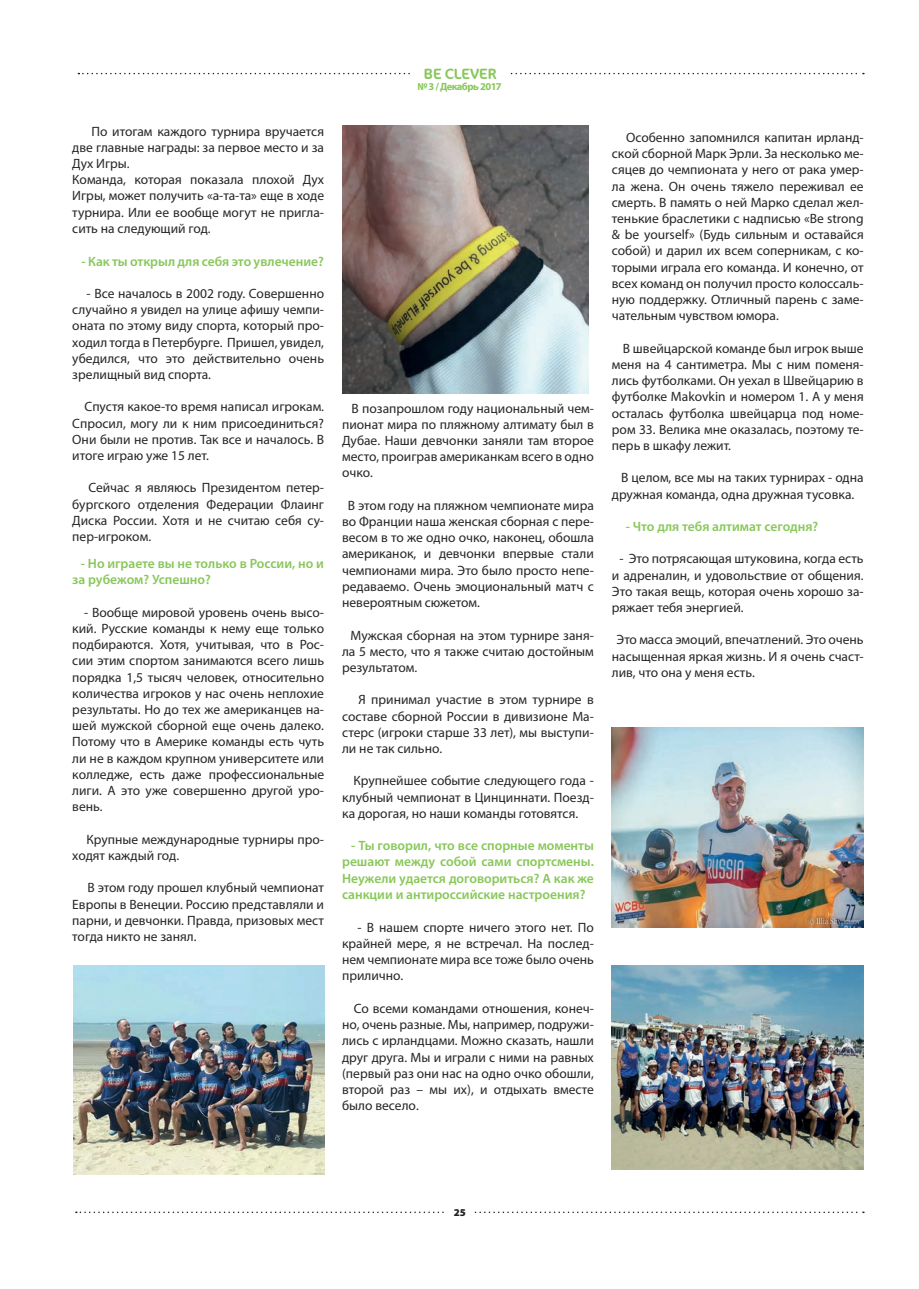
<style>
.page{position:relative;width:919px;height:1289px;background:#fff}
.page>*{position:absolute;margin:0;border:0;box-sizing:border-box;transform-origin:0 0}
.t1{font:15px "Cocon";color:#88c75a}
.t2{font:13.5px/16.2px "Myriad Pro";color:#282526;text-align:justify}
.t3{font:600 13.5px/16.2px "Myriad Pro";color:#88c75a}
.t4{font:700 10.5px "Myriad Pro";letter-spacing:-.05em;color:#88c75a}
.t5{font:900 10.5px "Myriad Pro";color:#231f20}
</style>
<div class="page">
<svg style="left:78px;top:73px;width:785px;height:1px"></svg>
<div style="left:409px;top:65px;width:98px;height:17px;background:#fff"></div>
<svg style="left:76px;top:1211px;width:787px;height:1px"></svg>
<div style="left:446px;top:1204px;width:27px;height:17px;background:#fff"></div>
<img style="left:73px;top:965px;width:251px;height:209px">
<img style="left:342px;top:125px;width:246px;height:268px">
<img style="left:612px;top:965px;width:251px;height:204px">
<img style="left:612px;top:727px;width:251px;height:200px">
<p class="t2" style="left:72px;top:123px;width:253px;text-align:left;text-indent:19px">По итогам каждого турнира вручается две главные награды: за первое место и за<br>Дух Игры.<br>Команда, которая показала плохой Дух<br>Игры, может получить «а-та-та» еще в ходе турнира. Или ее вообще могут не пригла&shy;сить на следующий год.</p>
<p class="t3" style="left:82px;top:252px;width:244px">- Как ты открыл для себя это увлечение?</p>
<p class="t2" style="left:72px;top:285px;width:253px;text-indent:14px">- Все началось в 2002 году. Совершенно случайно я увидел на улице афишу чемпи&shy;оната по этому виду спорта, который про&shy;ходил тогда в Петербурге. Пришел, увидел, убедился, что это действительно очень зрелищный вид спорта.</p>
<p class="t2" style="left:72px;top:398px;width:253px;text-indent:12px">Спустя какое-то время написал игрокам.<br>Спросил, могу ли к ним присоединиться?<br>Они были не против. Так все и началось. В итоге играю уже 15 лет.</p>
<p class="t2" style="left:72px;top:479px;width:253px;text-indent:16px">Сейчас я являюсь Президентом петер&shy;бургского отделения Федерации Флаинг Диска России. Хотя и не считаю себя су&shy;пер-игроком.</p>
<p class="t3" style="left:72px;top:555px;width:253px;text-indent:9px">- Но играете вы не только в России, но и за рубежом? Успешно?</p>
<p class="t2" style="left:72px;top:604px;width:253px;text-indent:12px">- Вообще мировой уровень очень высо&shy;кий. Русские команды к нему еще только подбираются. Хотя, учитывая, что в Рос&shy;сии этим спортом занимаются всего лишь порядка 1,5 тысяч человек, относительно количества игроков у нас очень неплохие результаты. Но до тех же американцев на&shy;шей мужской сборной еще очень далеко.<br>Потому что в Америке команды есть чуть ли не в каждом крупном университете или колледже, есть даже профессиональные лиги. А это уже совершенно другой уро&shy;вень.</p>
<p class="t2" style="left:72px;top:830px;width:253px;text-indent:14px">Крупные международные турниры про&shy;ходят каждый год.</p>
<p class="t2" style="left:72px;top:879px;width:253px;text-indent:15px">В этом году прошел клубный чемпионат Европы в Венеции. Россию представляли и парни, и девчонки. Правда, призовых мест тогда никто не занял.</p>
<p class="t1" style="left:424px;top:65px;width:74px">BE CLEVER</p>
<p class="t4" style="left:417px;top:80px;width:86px">№ 3 / Декабрь 2017</p>
<p class="t2" style="left:342px;top:400px;width:253px;text-indent:10px">В позапрошлом году национальный чем&shy;пионат мира по пляжному алтимату был в Дубае. Наши девчонки заняли там второе место, проиграв американкам всего в одно очко.</p>
<p class="t2" style="left:342px;top:497px;width:253px;text-indent:6px">В этом году на пляжном чемпионате мира во Франции наша женская сборная с пере&shy;весом в то же одно очко, наконец, обошла американок, и девчонки впервые стали чемпионами мира. Это было просто непе&shy;редаваемо. Очень эмоциональный матч с невероятным сюжетом.</p>
<p class="t2" style="left:342px;top:626px;width:253px;text-indent:8px">Мужская сборная на этом турнире заня&shy;ла 5 место, что я также считаю достойным результатом.</p>
<p class="t2" style="left:342px;top:691px;width:253px;text-indent:16px">Я принимал участие в этом турнире в составе сборной России в дивизионе Ма&shy;стерс (игроки старше 33 лет), мы выступи&shy;ли не так сильно.</p>
<p class="t2" style="left:342px;top:772px;width:253px;text-indent:11px">Крупнейшее событие следующего года - клубный чемпионат в Цинциннати. Поезд&shy;ка дорогая, но наши команды готовятся.</p>
<p class="t3" style="left:342px;top:837px;width:253px;text-align:justify;text-indent:9px">- Ты говорил, что все спорные моменты решают между собой сами спортсмены.<br>Неужели удается договориться? А как же санкции и антироссийские настроения?</p>
<p class="t2" style="left:342px;top:919px;width:253px;text-indent:15px">- В нашем спорте ничего этого нет. По крайней мере, я не встречал. На послед&shy;нем чемпионате мира все тоже было очень прилично.</p>
<p class="t2" style="left:342px;top:1000px;width:253px;text-indent:12px">Со всеми командами отношения, конеч&shy;но, очень разные. Мы, например, подружи&shy;лись с ирландцами. Можно сказать, нашли друг друга. Мы и играли с ними на равных (первый раз они нас на одно очко обошли, второй раз – мы их), и отдыхать вместе было весело.</p>
<p class="t2" style="left:612px;top:129px;width:253px;text-indent:14px">Особенно запомнился капитан ирланд&shy;ской сборной Марк Эрли. За несколько ме&shy;сяцев до чемпионата у него от рака умер&shy;ла жена. Он очень тяжело переживал ее смерть. В память о ней Марко сделал жел&shy;тенькие браслетики с надписью «Be strong &amp; be yourself» (Будь сильным и оставайся собой) и дарил их всем соперникам, с ко&shy;торыми играла его команда. И конечно, от всех команд он получил просто колоссаль&shy;ную поддержку. Отличный парень с заме&shy;чательным чувством юмора.</p>
<p class="t2" style="left:612px;top:340px;width:253px;text-indent:11px">В швейцарской команде был игрок выше меня на 4 сантиметра. Мы с ним поменя&shy;лись футболками. Он уехал в Швейцарию в футболке Makovkin и номером 1. А у меня осталась футболка швейцарца под номе&shy;ром 33. Велика мне оказалась, поэтому те&shy;перь в шкафу лежит.</p>
<p class="t2" style="left:612px;top:469px;width:253px;text-indent:9px">В целом, все мы на таких турнирах - одна дружная команда, одна дружная тусовка.</p>
<p class="t3" style="left:626px;top:518px;width:194px">- Что для тебя алтимат сегодня?</p>
<p class="t2" style="left:612px;top:550px;width:253px;text-indent:8px">- Это потрясающая штуковина, когда есть и адреналин, и удовольствие от общения.<br>Это такая вещь, которая очень хорошо за&shy;ряжает тебя энергией.</p>
<p class="t2" style="left:612px;top:631px;width:253px;text-indent:5px">Это масса эмоций, впечатлений. Это очень насыщенная яркая жизнь. И я очень счаст&shy;лив, что она у меня есть.</p>
<p class="t5" style="left:453px;top:1205px;width:14px">25</p>
</div>
